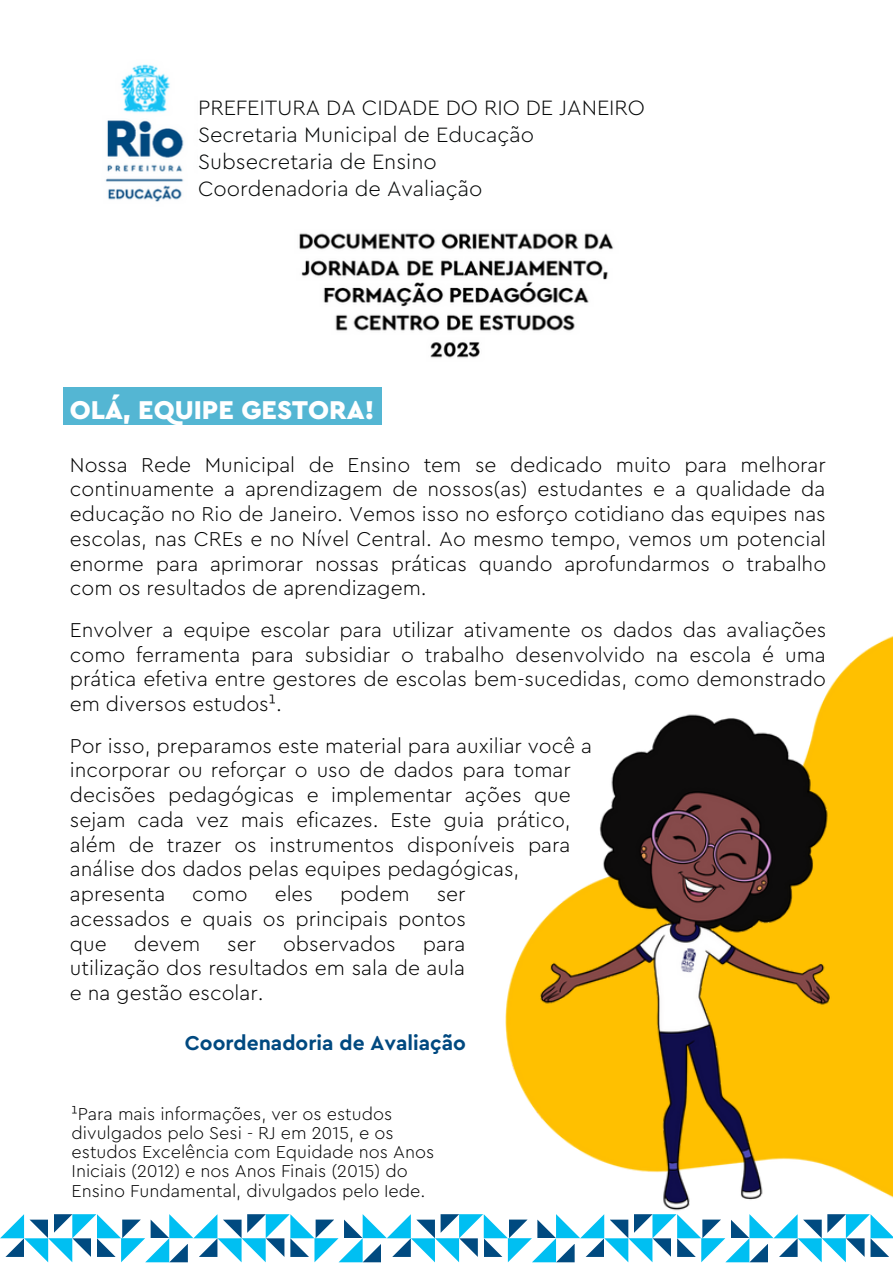
<style>
.page{position:relative;width:893px;height:1264px;background:#fff}
.page>*{position:absolute;margin:0;border:0;box-sizing:border-box;transform-origin:0 0}
.t1{font:900 27px "Cera Pro";color:#fff}
.t2{font:300 21.75px/27px "Cera Pro";color:#040606}
.t3{font:300 21px/24.8px "Cera Pro";color:#000;text-align:justify}
.t4{font:700 21px "Cera Pro";color:#004980}
.t5{font:300 18px/19px "Cera Pro";color:#000}
</style>
<div class="page">
<img style="left:505px;top:636px;width:387px;height:575px">
<div style="left:64px;top:387px;width:318px;height:37px;background:#54b6d3"></div>
<svg style="left:0;top:1214px;width:892px;height:48px"></svg>
<img style="left:105px;top:64px;width:79px;height:138px">
<img style="left:299px;top:233px;width:315px;height:125px">
<p class="t2" style="left:198px;top:95px;width:448px">PREFEITURA DA CIDADE DO RIO DE JANEIRO<br>Secretaria Municipal de Educação<br>Subsecretaria de Ensino<br>Coordenadoria de Avaliação</p>
<p class="t1" style="left:70px;top:397px;width:306px">OLÁ, EQUIPE GESTORA!</p>
<p class="t3" style="left:70px;top:453px;width:757px">Nossa Rede Municipal de Ensino tem se dedicado muito para melhorar continuamente a aprendizagem de nossos(as) estudantes e a qualidade da educação no Rio de Janeiro. Vemos isso no esforço cotidiano das equipes nas escolas, nas CREs e no Nível Central. Ao mesmo tempo, vemos um potencial enorme para aprimorar nossas práticas quando aprofundarmos o trabalho com os resultados de aprendizagem.</p>
<p class="t3" style="left:70px;top:618px;width:757px">Envolver a equipe escolar para utilizar ativamente os dados das avaliações como ferramenta para subsidiar o trabalho desenvolvido na escola é uma prática efetiva entre gestores de escolas bem-sucedidas, como demonstrado em diversos estudos¹.</p>
<p class="t3" style="left:70px;top:734px;width:523px">Por isso, preparamos este material para auxiliar você a</p>
<p class="t3" style="left:70px;top:758px;width:502px">incorporar ou reforçar o uso de dados para tomar decisões pedagógicas e implementar ações que sejam cada vez mais eficazes. Este guia prático, além de trazer os instrumentos disponíveis para análise dos dados pelas equipes pedagógicas,</p>
<p class="t3" style="left:70px;top:882px;width:97px">apresenta</p>
<p class="t3" style="left:192px;top:882px;width:57px">como</p>
<p class="t3" style="left:275px;top:882px;width:40px">eles</p>
<p class="t3" style="left:340px;top:882px;width:71px">podem</p>
<p class="t3" style="left:70px;top:882px;width:397px;text-indent:367px">ser acessados e quais os principais pontos que</p>
<p class="t3" style="left:134px;top:931px;width:68px">devem</p>
<p class="t3" style="left:227px;top:931px;width:30px">ser</p>
<p class="t3" style="left:283px;top:931px;width:114px">observados</p>
<p class="t3" style="left:70px;top:931px;width:397px;text-indent:353px">para utilização dos resultados em sala de aula e na gestão escolar.</p>
<p class="t4" style="left:185px;top:1032px;width:283px">Coordenadoria de Avaliação</p>
<p class="t5" style="left:72px;top:1104px;width:364px">¹Para mais informações, ver os estudos divulgados pelo Sesi - RJ em 2015, e os estudos Excelência com Equidade nos Anos Iniciais (2012) e nos Anos Finais (2015) do Ensino Fundamental, divulgados pelo Iede.</p>
</div>
